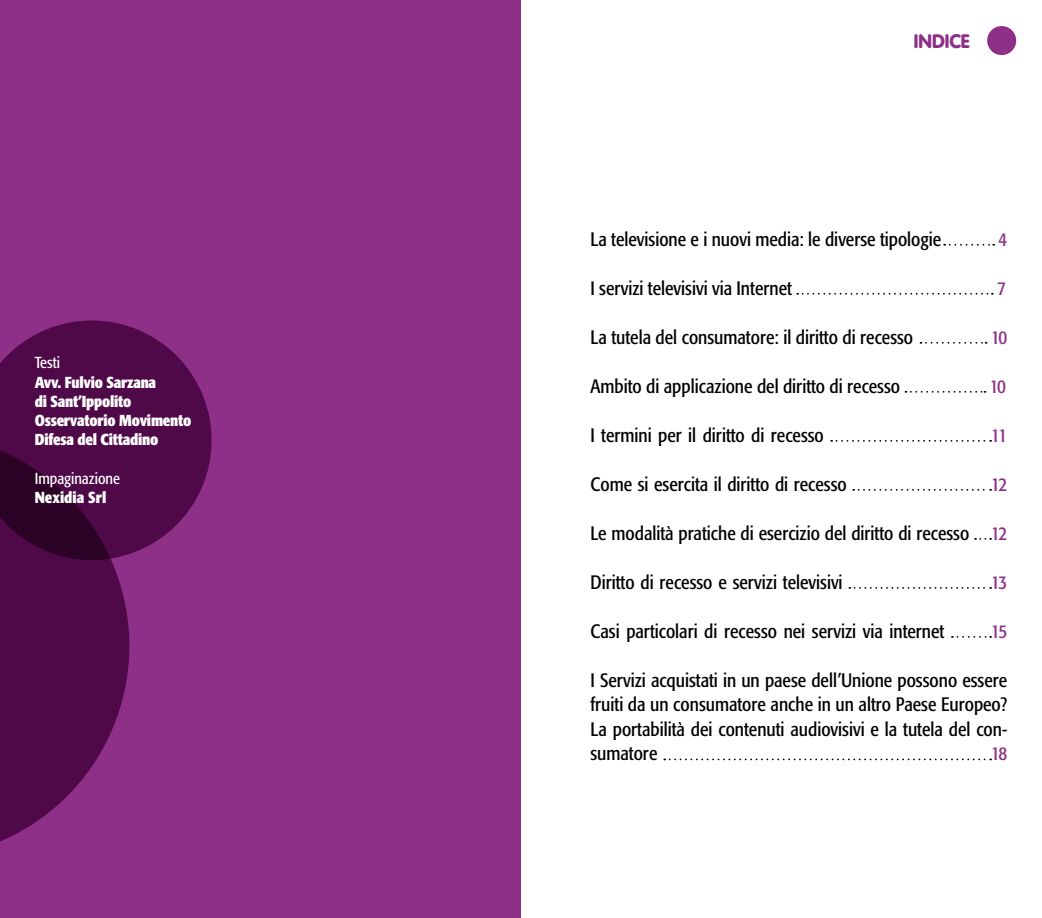
<style>
.page{position:relative;width:1042px;height:918px;background:#fff}
.page>*{position:absolute;margin:0;border:0;box-sizing:border-box;transform-origin:0 0}
.t1{font:condensed 19.25px/24.5px "Formata";color:#000;text-align:justify}
.t2{font:condensed 19.25px "Formata";letter-spacing:-.07em;color:#8e2f88}
.t3{font:900 19.25px "VAG Rounded Std";color:#8e2f88}
.t4{font:700 condensed 15.75px/19.2px "Formata";letter-spacing:-.015em;color:#fff}
.t5{font:condensed 15.75px "Formata";color:#fff}
.s1{color:#8e2f88}
</style>
<div class="page">
<svg style="left:944px;top:244px;width:50px;height:2px"></svg>
<svg style="left:797px;top:293px;width:196px;height:2px"></svg>
<svg style="left:920px;top:342px;width:66px;height:2px"></svg>
<svg style="left:905px;top:391px;width:80px;height:2px"></svg>
<svg style="left:831px;top:440px;width:160px;height:2px"></svg>
<svg style="left:853px;top:489px;width:138px;height:2px"></svg>
<svg style="left:975px;top:538px;width:16px;height:2px"></svg>
<svg style="left:849px;top:587px;width:142px;height:2px"></svg>
<svg style="left:952px;top:636px;width:39px;height:2px"></svg>
<svg style="left:664px;top:758px;width:327px;height:2px"></svg>
<svg style="left:987px;top:26px;width:30px;height:30px"></svg>
<div style="left:0;top:0;width:521px;height:918px;background:#8e2f88"></div>
<svg style="left:0;top:576px;width:130px;height:266px;fill:#4f0848"></svg>
<svg style="left:0;top:320px;width:212px;height:256px;fill:#4f0848"></svg>
<p class="t5" style="left:35px;top:353px;width:27px">Testi</p>
<p class="t4" style="left:35px;top:372px;width:158px">Avv. Fulvio Sarzana<br>di Sant’Ippolito<br>Osservatorio Movimento<br>Difesa del Cittadino</p>
<p class="t5" style="left:35px;top:469px;width:87px">Impaginazione</p>
<p class="t4" style="left:35px;top:488px;width:73px">Nexidia Srl</p>
<p class="t3" style="left:914px;top:30px;width:57px">INDICE</p>
<p class="t1" style="left:590px;top:227px;width:352px">La televisione e i nuovi media: le diverse tipologie</p>
<p class="t2" style="left:998px;top:228px;width:10px">4</p>
<p class="t1" style="left:590px;top:276px;width:203px">I servizi televisivi via Internet</p>
<p class="t2" style="left:997px;top:277px;width:10px">7</p>
<p class="t1" style="left:590px;top:325px;width:324px">La tutela del consumatore: il diritto di recesso</p>
<p class="t2" style="left:991px;top:326px;width:18px">10</p>
<p class="t1" style="left:590px;top:374px;width:311px">Ambito di applicazione del diritto di recesso</p>
<p class="t2" style="left:990px;top:375px;width:18px">10</p>
<p class="t1" style="left:590px;top:423px;width:235px">I termini per il diritto di recesso</p>
<p class="t2" style="left:991px;top:424px;width:18px">11</p>
<p class="t1" style="left:590px;top:472px;width:258px">Come si esercita il diritto di recesso</p>
<p class="t2" style="left:991px;top:473px;width:18px">12</p>
<p class="t1" style="left:590px;top:521px;width:418px">Le modalità pratiche di esercizio del diritto di recesso <span class="s1">12</span></p>
<p class="t1" style="left:590px;top:570px;width:254px">Diritto di recesso e servizi televisivi</p>
<p class="t2" style="left:991px;top:571px;width:18px">13</p>
<p class="t1" style="left:590px;top:619px;width:355px">Casi particolari di recesso nei servizi via internet</p>
<p class="t2" style="left:991px;top:620px;width:18px">15</p>
<p class="t1" style="left:590px;top:668px;width:418px">I Servizi acquistati in un paese dell’Unione possono essere fruiti da un consumatore anche in un altro Paese Europeo?<br>La portabilità dei contenuti audiovisivi e la tutela del con&shy;sumatore</p>
<p class="t2" style="left:991px;top:742px;width:18px">18</p>
</div>
